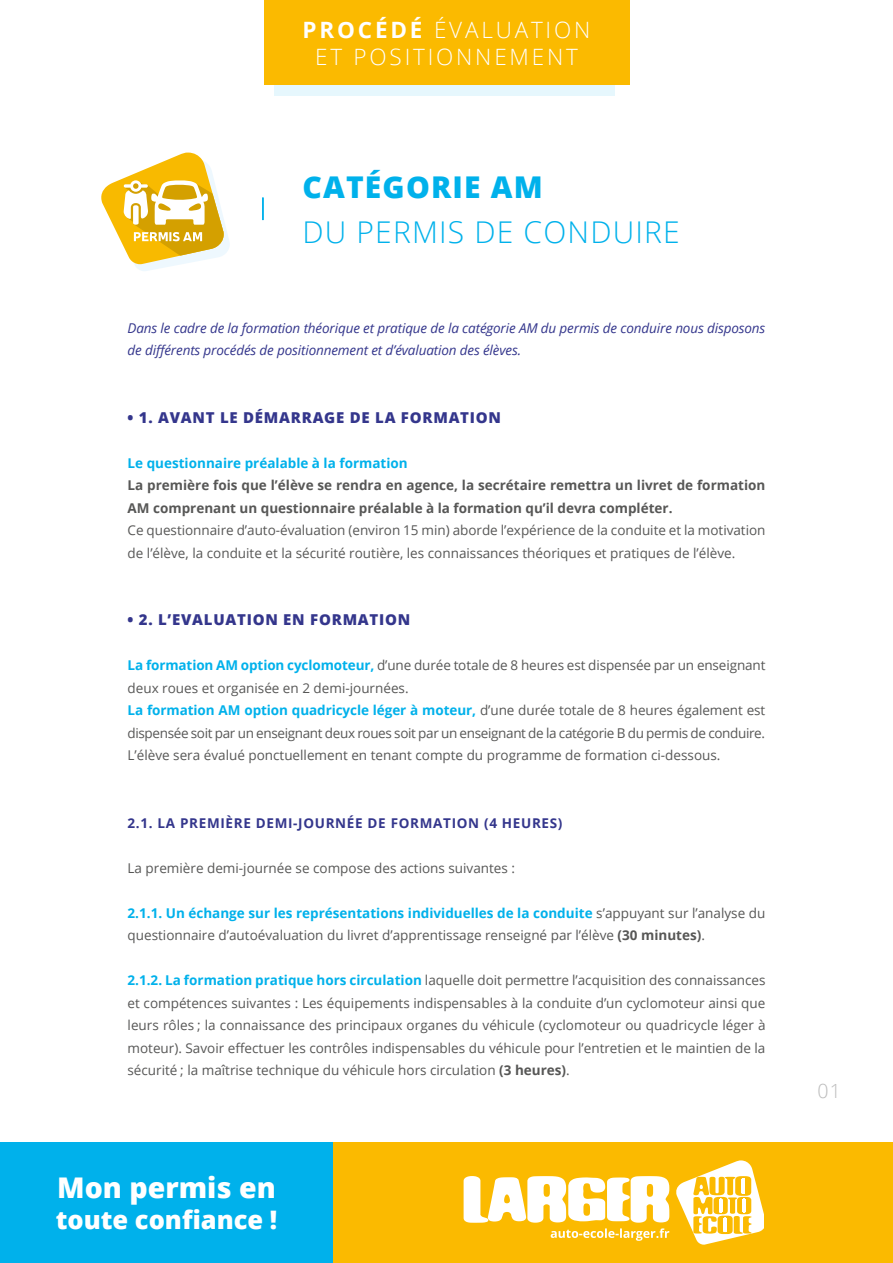
<style>
.page{position:relative;width:893px;height:1263px;background:#fff}
.page>*{position:absolute;margin:0;border:0;box-sizing:border-box;transform-origin:0 0}
.t1{font:300 30px "Open Sans";letter-spacing:.04em;color:#00b1eb}
.t2{font:800 30px "Open Sans";letter-spacing:.04em;color:#00b1eb}
.t3{font:800 28.5px "Open Sans";color:#fff}
.t4{font:800 25.5px "Open Sans";color:#fff}
.t5{font:300 22.5px/27px "Open Sans";letter-spacing:.125em;color:#fff;text-align:center}
.t6{font:300 19.5px "Open Sans";color:#bcbcbc}
.t7{font:800 15px "Open Sans";letter-spacing:.05em;color:#34368c}
.t8{font:13.5px/22.5px "Open Sans";color:#575756}
.t9{font:italic 13.5px/22.5px "Open Sans";letter-spacing:-.01em;color:#34368c}
.t10{font:700 13.5px/22.5px "Open Sans";color:#575756}
.t11{font:700 13.5px "Open Sans";letter-spacing:.05em;color:#34368c}
.t12{font:700 13.5px "Open Sans";color:#00b1eb}
.s1{font-weight:700}
.s2{font-weight:700;color:#00b1eb}
</style>
<div class="page">
<div style="left:274px;top:29px;width:341px;height:67px;background:#e6f7fd"></div>
<div style="left:264px;top:0;width:365px;height:85px;background:#fbba00"></div>
<div style="left:0;top:1143px;width:893px;height:120px;background:#fbba00"></div>
<svg style="left:676px;top:1160px;width:87px;height:85px"></svg>
<svg style="left:464px;top:1176px;width:205px;height:65px"></svg>
<div style="left:0;top:1143px;width:333px;height:120px;background:#00b1eb"></div>
<hr style="left:262px;top:198px;width:2px;height:22px;background:#00b1eb">
<svg style="left:101px;top:152px;width:129px;height:119px"></svg>
<h3 class="t5" style="left:303px;top:15px;width:289px"><span class="s1">PROCÉDÉ</span> ÉVALUATION<br>ET POSITIONNEMENT</h3>
<h1 class="t2" style="left:302px;top:164px;width:242px">CATÉGORIE AM</h1>
<h1 class="t1" style="left:302px;top:211px;width:379px">DU PERMIS DE CONDUIRE</h1>
<p class="t9" style="left:128px;top:316px;width:639px">Dans le cadre de la formation théorique et pratique de la catégorie AM du permis de conduire nous disposons de différents procédés de positionnement et d’évaluation des élèves.</p>
<p class="t7" style="left:128px;top:406px;width:375px">• 1. AVANT LE DÉMARRAGE DE LA FORMATION</p>
<p class="t12" style="left:128px;top:453px;width:282px">Le questionnaire préalable à la formation</p>
<p class="t10" style="left:128px;top:474px;width:639px">La première fois que l’élève se rendra en agence, la secrétaire remettra un livret de formation<br>AM comprenant un questionnaire préalable à la formation qu’il devra compléter.</p>
<p class="t8" style="left:128px;top:519px;width:639px">Ce questionnaire d’auto-évaluation (environ 15 min) aborde l’expérience de la conduite et la motivation de l’élève, la conduite et la sécurité routière, les connaissances théoriques et pratiques de l’élève.</p>
<p class="t7" style="left:128px;top:608px;width:284px">• 2. L’EVALUATION EN FORMATION</p>
<p class="t8" style="left:128px;top:654px;width:639px"><span class="s2">La formation AM option cyclomoteur,</span> d’une durée totale de 8 heures est dispensée par un enseignant deux roues et organisée en 2 demi-journées.<br><span class="s2">La formation AM option quadricycle léger à moteur,</span> d’une durée totale de 8 heures également est dispensée soit par un enseignant deux roues soit par un enseignant de la catégorie B du permis de conduire.<br>L’élève sera évalué ponctuellement en tenant compte du programme de formation ci-dessous.</p>
<p class="t11" style="left:128px;top:813px;width:436px">2.1. LA PREMIÈRE DEMI-JOURNÉE DE FORMATION (4 HEURES)</p>
<p class="t8" style="left:128px;top:856px;width:389px">La première demi-journée se compose des actions suivantes :</p>
<p class="t8" style="left:128px;top:901px;width:639px"><span class="s2">2.1.1. Un échange sur les représentations individuelles de la conduite</span> s’appuyant sur l’analyse du questionnaire d’autoévaluation du livret d’apprentissage renseigné par l’élève <span class="s1">(30 minutes)</span>.</p>
<p class="t8" style="left:128px;top:969px;width:640px;text-align:justify"><span class="s2">2.1.2. La formation pratique hors circulation</span> laquelle doit permettre l’acquisition des connaissances et compétences suivantes : Les équipements indispensables à la conduite d’un cyclomoteur ainsi que leurs rôles ; la connaissance des principaux organes du véhicule (cyclomoteur ou quadricycle léger à moteur). Savoir effectuer les contrôles indispensables du véhicule pour l’entretien et le maintien de la sécurité ; la maîtrise technique du véhicule hors circulation <span class="s1">(3 heures)</span>.</p>
<h2 class="t3" style="left:57px;top:1166px;width:220px">Mon permis en</h2>
<h3 class="t4" style="left:56px;top:1200px;width:223px">toute confiance !</h3>
<h3 class="t6" style="left:818px;top:1077px;width:25px">01</h3>
</div>
